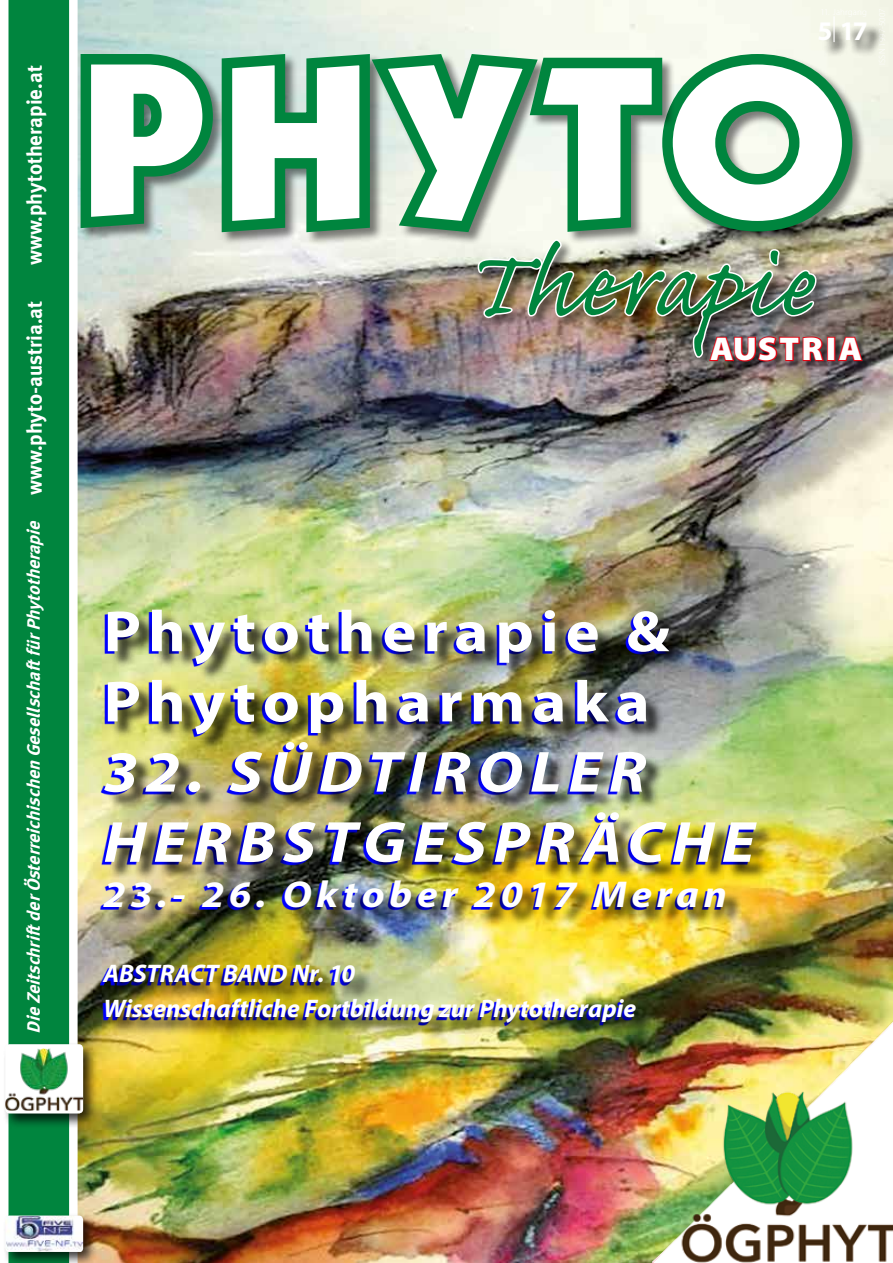
<style>
.page{position:relative;width:893px;height:1263px;background:#fff}
.page>*{position:absolute;margin:0;border:0;box-sizing:border-box;transform-origin:0 0}
.t1{font:120px "Caflisch Script Pro";color:#00853e;scale:1.05 1}
.t2{font:italic 700 58.5px/70.2px "Myriad Pro";letter-spacing:.11em;color:#fff;scale:1.1 1}
.t3{font:700 58.5px/70.2px "Myriad Pro";letter-spacing:.11em;color:#fff;scale:1.1 1}
.t4{font:italic 700 37.5px "Myriad Pro";letter-spacing:.11em;color:#fff;scale:1.1 1}
.t5{font:900 33px "Myriad Pro";letter-spacing:.065em;color:#fff;scale:1.05 1}
.t6{font:700 27px "Myriad Pro";color:#fff}
.t7{font:italic 700 25.5px/34.8px "Myriad Pro";color:#fff}
.t8{font:700 21px "Meta Plus";color:#fff}
.t9{font:italic 700 18px "Meta Plus";color:#fff}
.s1{font-style:normal;font-size:21px}
</style>
<div class="page">
<img style="left:82px;top:0;width:811px;height:1263px">
<svg style="left:8px;top:0;width:74px;height:1212px;background:#249457"></svg>
<div style="left:822px;top:24px;width:62px;height:34px;background:#000;opacity:.75"></div>
<div style="left:2px;top:1041px;width:96px;height:88px;background:#000;opacity:.75"></div>
<div style="left:5px;top:1044px;width:78px;height:69px;background:#fff;border-radius:4px"></div>
<img style="left:5px;top:1048px;width:78px;height:62px">
<div style="left:477px;top:239px;width:353px;height:131px;background:#000;opacity:.5"></div>
<div style="left:712px;top:339px;width:157px;height:29px;background:#000;opacity:.4"></div>
<img style="left:75px;top:48px;width:789px;height:314px">
<hr style="left:833px;top:16px;width:2px;height:26px;background:#fff">
<div style="left:2px;top:1212px;width:96px;height:51px;background:#000;opacity:.75"></div>
<img style="left:5px;top:1215px;width:78px;height:37px">
<img style="left:622px;top:986px;width:271px;height:277px">
<div style="left:106px;top:612px;width:669px;height:428px;background:#000;opacity:.75"></div>
<p class="t8" style="left:22px;top:265px;width:201px;rotate:-90deg">www.phytotherapie.at</p>
<p class="t9" style="left:23px;top:1034px;width:735px;rotate:-90deg">DieZeitschriftderÖsterreichischenGesellschaftfürPhytotherapie <span class="s1">w w w . p h y t o - a u s t r i a . a t</span></p>
<h3 class="t6" style="left:818px;top:13px;width:52px">5 17</h3>
<h1 class="t1" style="left:461px;top:223px;width:335px">Therapie</h1>
<h3 class="t5" style="left:710px;top:330px;width:146px">AUSTRIA</h3>
<h2 class="t3" style="left:104px;top:594px;width:516px">Phytotherapie &amp;<br>Phytopharmaka</h2>
<h2 class="t2" style="left:104px;top:735px;width:594px">32. SÜDTIROLER<br>HERBSTGESPRÄCHE</h2>
<h3 class="t4" style="left:104px;top:870px;width:568px">23.- 26. Oktober 2017 Meran</h3>
<h3 class="t7" style="left:104px;top:956px;width:534px">ABSTRACT BAND Nr. 10<br>Wissenschaftliche Fortbildung zur Phytotherapie</h3>
</div>
